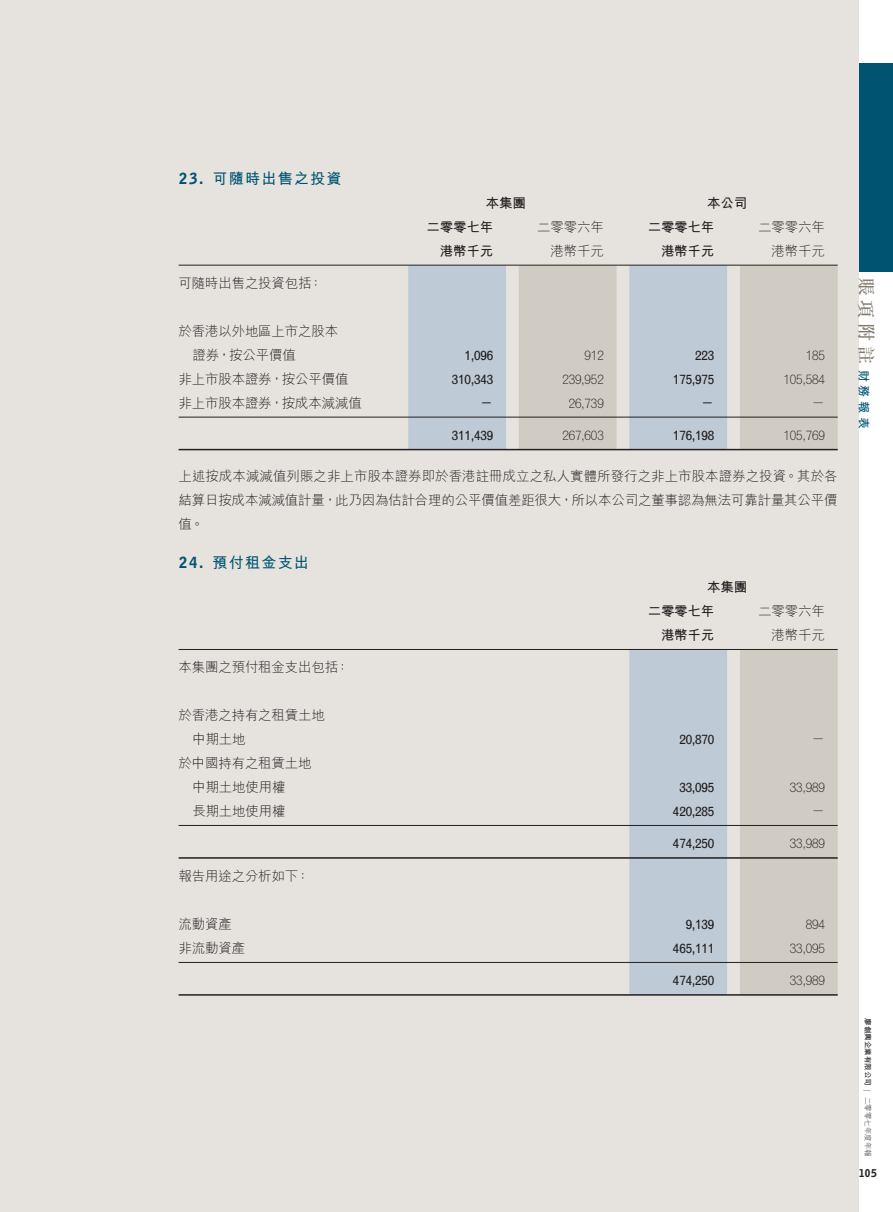
<style>
.page{position:relative;width:893px;height:1212px;background:#fff}
.page>*{position:absolute;margin:0;border:0;box-sizing:border-box;transform-origin:0 0}
.t1{font:500 18px "M Sung HK";color:#817b70}
.t2{font:700 15px "M Hei HK";letter-spacing:.085em;color:#005471}
.t3{font:300 13.5px/24px "M Hei HK";letter-spacing:-.015em;color:#231f20}
.t4{font:13.5px "Grotesque MT Std";letter-spacing:-.005em;color:#231f20}
.t5{font:300 13.5px "Grotesque MT Std";letter-spacing:-.005em;color:#231f20}
.t6{font:700 13.5px/24px "M Hei HK";letter-spacing:-.015em;color:#231f20}
.t7{font:900 10.5px "Grotesque MT Std";color:#231f20}
.t8{font:700 7.5px "M Hei HK";color:#231f20}
.s1{font-family:"Grotesque MT Std";font-weight:900}
.s2{font-family:"M Hei HK";font-weight:700;font-size:12px;color:#005471}
.s3{font-family:"Grotesque MT Std";font-weight:300;font-stretch:condensed}
.s4{font-weight:300}
</style>
<div class="page">
<div style="left:0;top:0;width:859px;height:1212px;background:#e6e3df"></div>
<div style="left:859px;top:64px;width:34px;height:208px;background:#005471"></div>
<svg style="left:408px;top:266px;width:111px;height:183px;background:#c2cdd7"></svg>
<svg style="left:519px;top:266px;width:319px;height:183px;background:#cccdca"></svg>
<hr style="left:179px;top:265px;width:659px;height:1px;background:#231f20">
<hr style="left:179px;top:417px;width:659px;height:1px;background:#231f20">
<hr style="left:179px;top:449px;width:659px;height:1px;background:#231f20">
<div style="left:629px;top:650px;width:98px;height:344px;background:#becbd7"></div>
<div style="left:740px;top:650px;width:98px;height:344px;background:#d1ccc3"></div>
<hr style="left:179px;top:649px;width:659px;height:1px;background:#231f20">
<hr style="left:179px;top:825px;width:659px;height:1px;background:#231f20">
<hr style="left:179px;top:962px;width:659px;height:1px;background:#231f20">
<hr style="left:179px;top:857px;width:659px;height:2px;background:#231f20">
<hr style="left:179px;top:994px;width:659px;height:2px;background:#231f20">
<p class="t2" style="left:179px;top:172px;width:164px"><span class="s1">23.</span> 可隨時出售之投資</p>
<p class="t3" style="left:179px;top:272px;width:146px">可隨時出售之投資包括：</p>
<p class="t3" style="left:192px;top:320px;width:147px;text-indent:-14px">於香港以外地區上市之股本證券，按公平價值</p>
<p class="t6" style="left:486px;top:192px;width:42px">本集團</p>
<p class="t6" style="left:707px;top:192px;width:42px">本公司</p>
<p class="t6" style="left:427px;top:216px;width:68px">二零零七年</p>
<p class="t3" style="left:537px;top:216px;width:68px">二零零六年</p>
<p class="t6" style="left:648px;top:216px;width:68px">二零零七年</p>
<p class="t3" style="left:758px;top:216px;width:68px">二零零六年</p>
<p class="t6" style="left:440px;top:240px;width:55px">港幣千元</p>
<p class="t3" style="left:550px;top:240px;width:55px">港幣千元</p>
<p class="t6" style="left:661px;top:240px;width:55px">港幣千元</p>
<p class="t3" style="left:772px;top:240px;width:55px">港幣千元</p>
<p class="t4" style="left:465px;top:350px;width:30px">1,096</p>
<p class="t5" style="left:585px;top:350px;width:21px">912</p>
<p class="t4" style="left:695px;top:350px;width:21px">223</p>
<p class="t5" style="left:806px;top:350px;width:21px">185</p>
<p class="t3" style="left:179px;top:368px;width:171px">非上市股本證券，按公平價值</p>
<p class="t4" style="left:452px;top:374px;width:43px">310,343</p>
<p class="t5" style="left:562px;top:374px;width:43px">239,952</p>
<p class="t4" style="left:673px;top:374px;width:43px">175,975</p>
<p class="t5" style="left:783px;top:374px;width:43px">105,584</p>
<p class="t3" style="left:179px;top:392px;width:185px">非上市股本證券，按成本減減值</p>
<p class="t6" style="left:480px;top:392px;width:15px">－</p>
<p class="t5" style="left:569px;top:398px;width:37px">26,739</p>
<p class="t6" style="left:701px;top:392px;width:15px">－</p>
<p class="t3" style="left:811px;top:392px;width:15px">－</p>
<p class="t4" style="left:452px;top:429px;width:43px">311,439</p>
<p class="t5" style="left:562px;top:429px;width:43px">267,603</p>
<p class="t4" style="left:673px;top:429px;width:43px">176,198</p>
<p class="t5" style="left:783px;top:429px;width:43px">105,769</p>
<p class="t3" style="left:179px;top:466px;width:661px;text-align:justify">上述按成本減減值列賬之非上市股本證券即於香港註冊成立之私人實體所發行之非上市股本證券之投資。其於各結算日按成本減減值計量，此乃因為估計合理的公平價值差距很大，所以本公司之董事認為無法可靠計量其公平價值。</p>
<p class="t2" style="left:179px;top:556px;width:132px"><span class="s1">24.</span> 預付租金支出</p>
<p class="t6" style="left:648px;top:577px;width:101px;text-indent:59px">本集團二零零七年</p>
<p class="t3" style="left:758px;top:601px;width:68px">二零零六年</p>
<p class="t3" style="left:179px;top:657px;width:172px">本集團之預付租金支出包括：</p>
<p class="t3" style="left:192px;top:705px;width:134px;text-indent:-14px">於香港之持有之租賃土地中期土地</p>
<p class="t3" style="left:192px;top:753px;width:121px;text-indent:-14px">於中國持有之租賃土地中期土地使用權</p>
<p class="t6" style="left:661px;top:625px;width:55px">港幣千元</p>
<p class="t3" style="left:772px;top:625px;width:55px">港幣千元</p>
<p class="t4" style="left:679px;top:734px;width:37px">20,870</p>
<p class="t3" style="left:811px;top:729px;width:15px">－</p>
<p class="t4" style="left:679px;top:782px;width:37px">33,095</p>
<p class="t5" style="left:790px;top:782px;width:37px">33,989</p>
<p class="t3" style="left:192px;top:801px;width:95px">長期土地使用權</p>
<p class="t4" style="left:673px;top:806px;width:43px">420,285</p>
<p class="t3" style="left:811px;top:801px;width:15px">－</p>
<p class="t4" style="left:673px;top:838px;width:43px">474,250</p>
<p class="t5" style="left:790px;top:838px;width:37px">33,989</p>
<p class="t3" style="left:179px;top:866px;width:132px">報告用途之分析如下：</p>
<p class="t3" style="left:179px;top:914px;width:55px">流動資產</p>
<p class="t4" style="left:686px;top:919px;width:30px">9,139</p>
<p class="t5" style="left:806px;top:919px;width:21px">894</p>
<p class="t3" style="left:179px;top:938px;width:68px">非流動資產</p>
<p class="t4" style="left:673px;top:943px;width:43px">465,111</p>
<p class="t5" style="left:790px;top:943px;width:37px">33,095</p>
<p class="t4" style="left:673px;top:975px;width:43px">474,250</p>
<p class="t5" style="left:790px;top:975px;width:37px">33,989</p>
<p class="t1" style="left:873px;top:278px;width:152px;rotate:90deg">賬項附註<span class="s2">財務報表</span></p>
<p class="t8" style="left:871px;top:1018px;width:140px;rotate:90deg">廖創興企業有限公司 <span class="s3">|</span> <span class="s4">二零零七年度年報</span></p>
<p class="t7" style="left:858px;top:1169px;width:20px">105</p>
</div>
